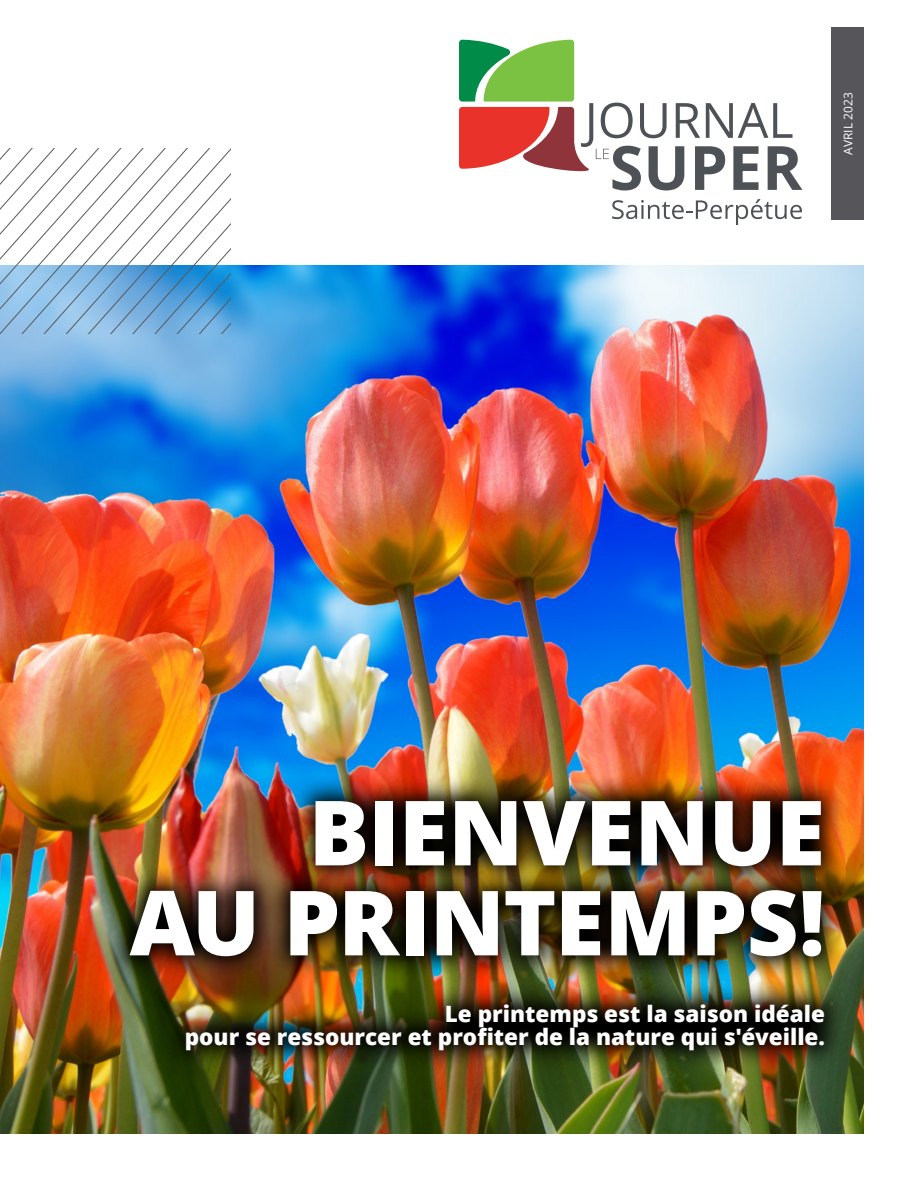
<style>
.page{position:relative;width:918px;height:1188px;background:#fff}
.page>*{position:absolute;margin:0;border:0;box-sizing:border-box;transform-origin:0 0}
.t1{font:800 90px/90px "Open Sans";letter-spacing:-.01em;color:#fff;text-align:right}
.t2{font:800 22.5px/22.5px "Open Sans";color:#fff;text-align:right}
.t3{font:12px "Open Sans";color:#fff}
</style>
<div class="page">
<img style="left:0;top:266px;width:864px;height:868px">
<svg style="left:459px;top:40px;width:343px;height:150px"></svg>
<svg style="left:612px;top:199px;width:190px;height:26px"></svg>
<div style="left:832px;top:27px;width:32px;height:192px;background:#56565a"></div>
<svg style="left:0;top:148px;width:230px;height:186px"></svg>
<img style="left:106px;top:775px;width:740px;height:207px">
<img style="left:161px;top:980px;width:688px;height:95px">
<p class="t3" style="left:840px;top:155px;width:64px;rotate:-90deg">AVRIL 2023</p>
<h1 class="t1" style="left:130px;top:783px;width:697px">BIENVENUE<br>AU PRINTEMPS!</h1>
<p class="t2" style="left:185px;top:1002px;width:642px">Le printemps est la saison idéale<br>pour se ressourcer et profiter de la nature qui s'éveille.</p>
</div>
